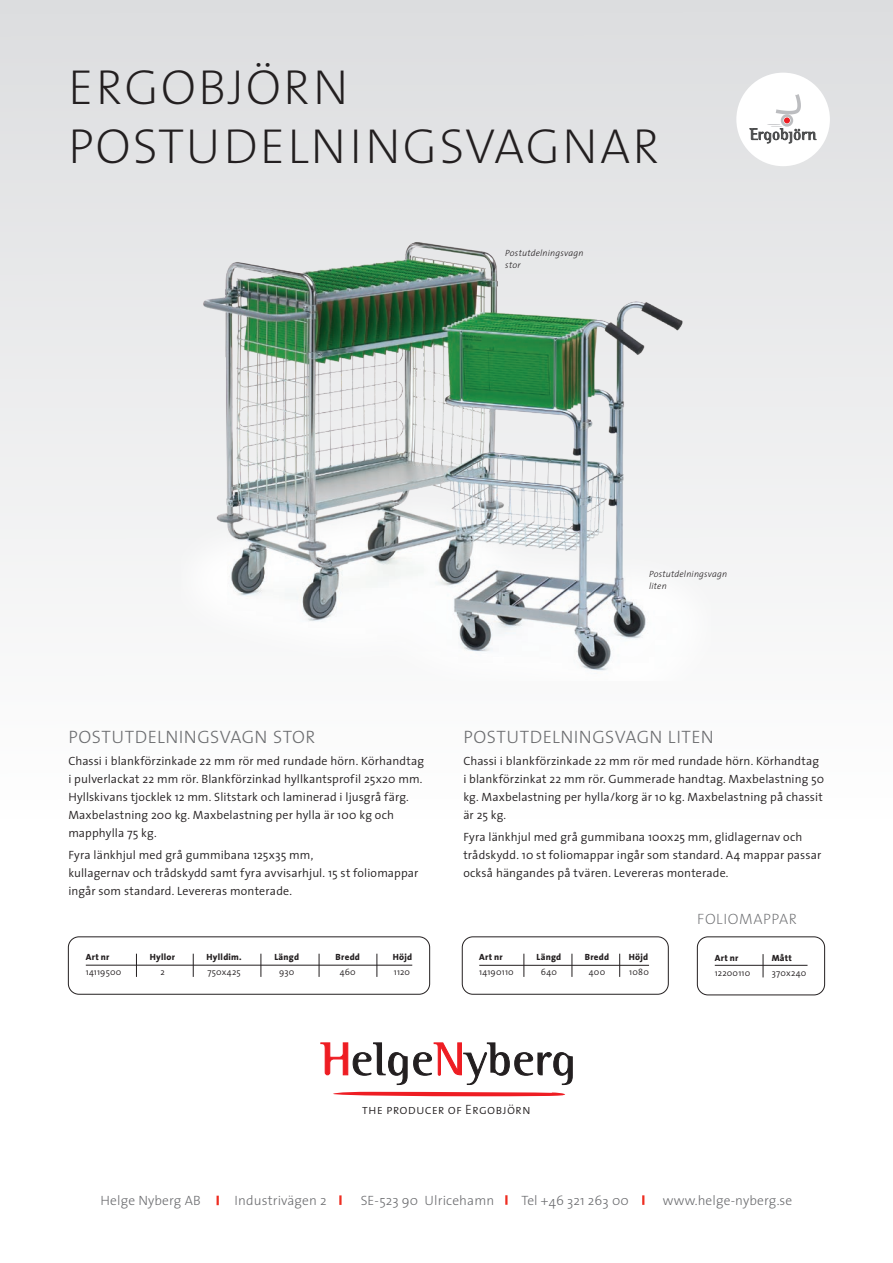
<style>
.page{position:relative;width:893px;height:1263px;background:#fff}
.page>*{position:absolute;margin:0;border:0;box-sizing:border-box;transform-origin:0 0}
.Rubrik{font:200 49.5px "The Sans";letter-spacing:.04em;color:#231f20}
.Produktnamn_1{font:300 18px "The Sans";letter-spacing:.03em;color:#6c6d70}
.Tillbehörsnamn{font:200 15px "The Sans";letter-spacing:.04em;color:#6c6d70}
.t1{font:300 13.5px "The Sans";letter-spacing:.01em;color:#6c6d70}
.t2{font:13.5px "The Sans Light Caps";letter-spacing:.01em;color:#231f20}
.Produkt_text{font:300 12px/18px "The Sans";letter-spacing:.01em;color:#231f20}
.Art_nummer{font:800 9px "The Sans";letter-spacing:.03em;color:#231f20}
.Art_nummer-2{font:300 9px "The Sans";letter-spacing:.02em;color:#231f20}
.Bildtext{font:italic 300 9px/12px "The Sans";letter-spacing:.02em;color:#231f20}
</style>
<div class="page">
<div style="left:0;top:0;width:893px;height:819px;background:linear-gradient(to bottom,#dcdddf,#fefefe)"></div>
<div style="left:736px;top:73px;width:94px;height:93px;background:#fff;border-radius:50%"></div>
<svg style="left:750px;top:94px;width:66px;height:49px"></svg>
<svg style="left:320px;top:1042px;width:253px;height:43px"></svg>
<svg style="left:333px;top:1092px;width:232px;height:4px"></svg>
<img style="left:182px;top:198px;width:528px;height:482px">
<svg style="left:217px;top:1196px;width:2px;height:9px"></svg>
<svg style="left:339px;top:1195px;width:3px;height:10px"></svg>
<svg style="left:505px;top:1195px;width:2px;height:10px"></svg>
<svg style="left:642px;top:1195px;width:2px;height:10px"></svg>
<div style="left:697px;top:937px;width:128px;height:58px;border:1px solid #231f20;border-radius:11px"></div>
<svg style="left:763px;top:954px;width:1px;height:23px"></svg>
<hr style="left:715px;top:965px;width:92px;height:1px;background:#231f20">
<div style="left:462px;top:937px;width:206px;height:57px;border:1px solid #231f20;border-radius:11px"></div>
<svg style="left:572px;top:954px;width:1px;height:23px"></svg>
<svg style="left:619px;top:954px;width:1px;height:23px"></svg>
<svg style="left:524px;top:954px;width:1px;height:23px"></svg>
<hr style="left:479px;top:965px;width:170px;height:1px;background:#231f20">
<div style="left:68px;top:937px;width:362px;height:57px;border:1px solid #231f20;border-radius:11px"></div>
<svg style="left:193px;top:954px;width:1px;height:23px"></svg>
<svg style="left:261px;top:954px;width:1px;height:23px"></svg>
<svg style="left:319px;top:954px;width:1px;height:23px"></svg>
<svg style="left:377px;top:954px;width:1px;height:23px"></svg>
<svg style="left:136px;top:954px;width:1px;height:23px"></svg>
<hr style="left:86px;top:965px;width:326px;height:1px;background:#231f20">
<p class="Rubrik" style="left:68px;top:47px;width:282px">ERGOBJÖRN</p>
<p class="Rubrik" style="left:68px;top:105px;width:593px">POSTUDELNINGSVAGNAR</p>
<p class="Bildtext" style="left:505px;top:247px;width:80px">Postutdelningsvagn stor</p>
<p class="Bildtext" style="left:649px;top:568px;width:80px">Postutdelningsvagn liten</p>
<p class="Produktnamn_1" style="left:68px;top:722px;width:249px">POSTUTDELNINGSVAGN STOR</p>
<p class="Produkt_text" style="left:68px;top:751px;width:357px">Chassi i blankförzinkade 22 mm rör med rundade hörn. Körhandtag i pulverlackat 22 mm rör. Blankförzinkad hyllkantsprofil 25x20 mm.<br>Hyllskivans tjocklek 12 mm. Slitstark och laminerad i ljusgrå färg.<br>Maxbelastning 200 kg. Maxbelastning per hylla är 100 kg och mapphylla 75 kg.</p>
<p class="Produkt_text" style="left:68px;top:846px;width:352px">Fyra länkhjul med grå gummibana 125x35 mm,<br>kullagernav och trådskydd samt fyra avvisarhjul. 15 st foliomappar ingår som standard. Levereras monterade.</p>
<p class="Produktnamn_1" style="left:463px;top:722px;width:252px">POSTUTDELNINGSVAGN LITEN</p>
<p class="Produkt_text" style="left:463px;top:751px;width:362px">Chassi i blankförzinkade 22 mm rör med rundade hörn. Körhandtag i blankförzinkat 22 mm rör. Gummerade handtag. Maxbelastning 50 kg. Maxbelastning per hylla/korg är 10 kg. Maxbelastning på chassit är 25 kg.</p>
<p class="Produkt_text" style="left:463px;top:828px;width:359px">Fyra länkhjul med grå gummibana 100x25 mm, glidlagernav och trådskydd. 10 st foliomappar ingår som standard. A4 mappar passar också hängandes på tvären. Levereras monterade.</p>
<p class="Art_nummer" style="left:86px;top:950px;width:25px">Art nr</p>
<p class="Art_nummer-2" style="left:86px;top:965px;width:37px">14119500</p>
<p class="Art_nummer" style="left:150px;top:950px;width:27px">Hyllor</p>
<p class="Art_nummer-2" style="left:160px;top:965px;width:6px">2</p>
<p class="Art_nummer" style="left:207px;top:950px;width:37px">Hylldim.</p>
<p class="Art_nummer-2" style="left:208px;top:965px;width:35px">750x425</p>
<p class="Art_nummer" style="left:274px;top:950px;width:26px">Längd</p>
<p class="Art_nummer-2" style="left:279px;top:965px;width:17px">930</p>
<p class="Art_nummer" style="left:336px;top:950px;width:26px">Bredd</p>
<p class="Art_nummer-2" style="left:340px;top:965px;width:18px">460</p>
<p class="Art_nummer" style="left:393px;top:950px;width:21px">Höjd</p>
<p class="Art_nummer-2" style="left:394px;top:965px;width:18px">1120</p>
<p class="Art_nummer" style="left:479px;top:950px;width:25px">Art nr</p>
<p class="Art_nummer-2" style="left:479px;top:965px;width:36px">14190110</p>
<p class="Art_nummer" style="left:537px;top:950px;width:26px">Längd</p>
<p class="Art_nummer-2" style="left:541px;top:965px;width:18px">640</p>
<p class="Art_nummer" style="left:585px;top:950px;width:26px">Bredd</p>
<p class="Art_nummer-2" style="left:589px;top:965px;width:18px">400</p>
<p class="Art_nummer" style="left:629px;top:950px;width:21px">Höjd</p>
<p class="Art_nummer-2" style="left:629px;top:965px;width:21px">1080</p>
<p class="Tillbehörsnamn" style="left:697px;top:906px;width:101px">FOLIOMAPPAR</p>
<p class="Art_nummer" style="left:715px;top:950px;width:25px">Art nr</p>
<p class="Art_nummer-2" style="left:715px;top:965px;width:37px">12200110</p>
<p class="Art_nummer" style="left:772px;top:950px;width:22px">Mått</p>
<p class="Art_nummer-2" style="left:772px;top:965px;width:36px">370x240</p>
<p class="t2" style="left:362px;top:1099px;width:170px">the producer of Ergobjörn</p>
<p class="t1" style="left:101px;top:1189px;width:101px">Helge Nyberg AB</p>
<p class="t1" style="left:235px;top:1189px;width:94px">Industrivägen 2</p>
<p class="t1" style="left:361px;top:1189px;width:135px">SE-523 90 Ulricehamn</p>
<p class="t1" style="left:522px;top:1189px;width:109px">Tel +46 321 263 00</p>
<p class="t1" style="left:663px;top:1189px;width:131px">www.helge-nyberg.se</p>
</div>
